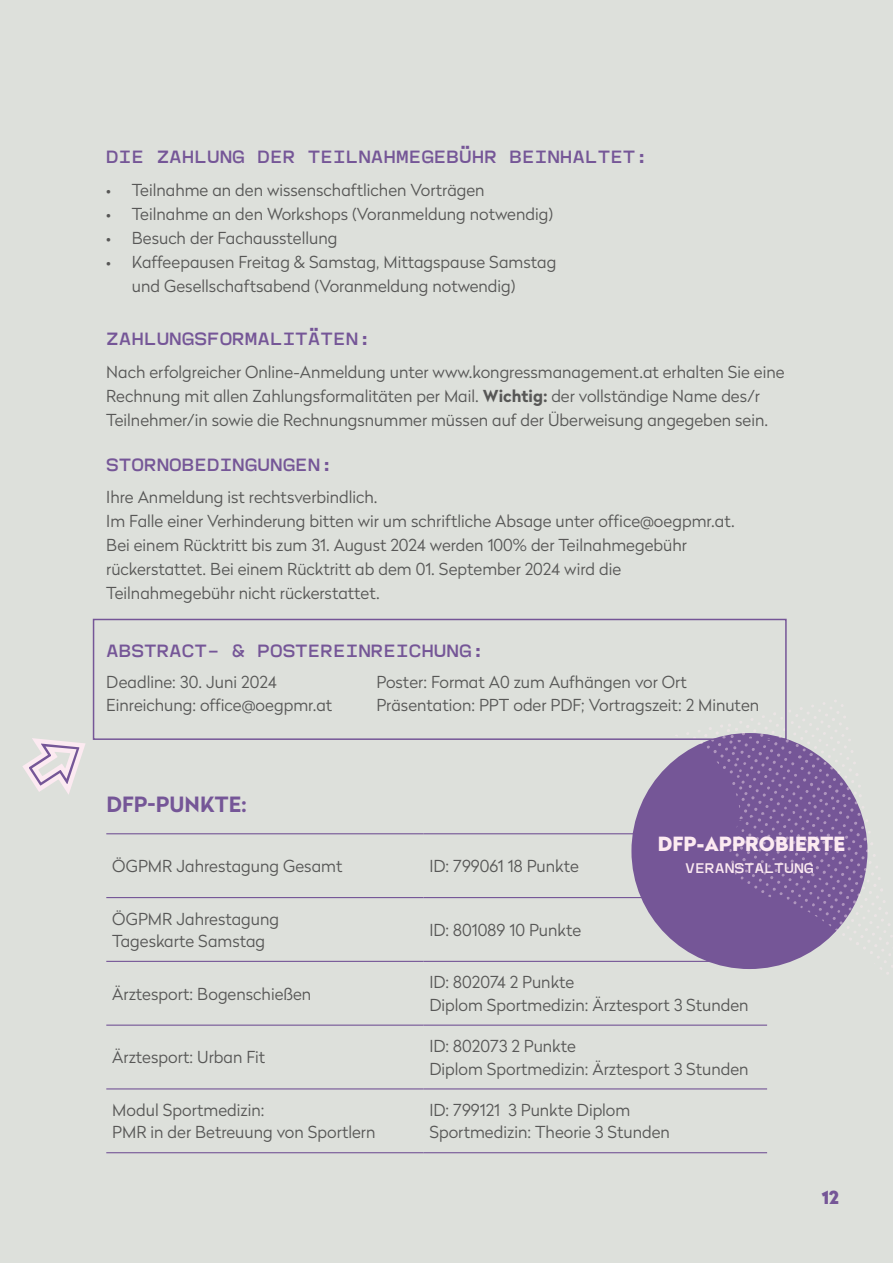
<style>
.page{position:relative;width:893px;height:1263px;background:#dde0db}
.page>*{position:absolute;margin:0;border:0;box-sizing:border-box;transform-origin:0 0}
.t1{font:500 21px "Compagnon";color:#755697}
.t2{font:700 21px "Radikal";letter-spacing:.005em;color:#755697}
.t3{font:900 19.5px "Radikal";letter-spacing:.005em;color:#fceaf1}
.t4{font:900 18px "Radikal";color:#755697}
.t5{font:300 16.5px/24px "Radikal";color:#575756}
.t6{font:500 16.5px "Compagnon";color:#fceaf1}
.s1{font-weight:700}
</style>
<div class="page">
<hr style="left:106px;top:833px;width:317px;height:1px;background:#755697">
<hr style="left:423px;top:833px;width:344px;height:1px;background:#755697">
<hr style="left:106px;top:897px;width:317px;height:1px;background:#755697">
<hr style="left:423px;top:897px;width:344px;height:1px;background:#755697">
<hr style="left:106px;top:961px;width:317px;height:1px;background:#755697">
<hr style="left:423px;top:961px;width:344px;height:1px;background:#755697">
<hr style="left:106px;top:1024px;width:317px;height:2px;background:#755697">
<hr style="left:423px;top:1024px;width:344px;height:2px;background:#755697">
<hr style="left:106px;top:1088px;width:317px;height:1px;background:#755697">
<hr style="left:423px;top:1088px;width:344px;height:1px;background:#755697">
<hr style="left:106px;top:1152px;width:317px;height:1px;background:#755697">
<hr style="left:423px;top:1152px;width:344px;height:1px;background:#755697">
<div style="left:631px;top:733px;width:236px;height:236px;background:#755697;border-radius:50%"></div>
<svg style="left:675px;top:700px;width:218px;height:274px"></svg>
<svg style="left:728px;top:712px;width:137px;height:134px"></svg>
<svg style="left:22px;top:738px;width:63px;height:56px"></svg>
<div style="left:93px;top:619px;width:694px;height:121px;border:2px solid #755697"></div>
<p class="t1" style="left:106px;top:143px;width:543px">DIE ZAHLUNG DER TEILNAHMEGEBÜHR BEINHALTET:</p>
<p class="t5" style="left:106px;top:177px;width:380px">• Teilnahme an den wissenschaftlichen Vorträgen</p>
<p class="t5" style="left:106px;top:201px;width:448px">• Teilnahme an den Workshops (Voranmeldung notwendig)</p>
<p class="t5" style="left:106px;top:225px;width:233px">• Besuch der Fachausstellung</p>
<p class="t5" style="left:132px;top:249px;width:426px;text-indent:-26px">• Kaffeepausen Freitag &amp; Samstag, Mittagspause Samstag und Gesellschaftsabend (Voranmeldung notwendig)</p>
<p class="t1" style="left:106px;top:325px;width:266px">ZAHLUNGSFORMALITÄTEN:</p>
<p class="t5" style="left:106px;top:359px;width:680px">Nach erfolgreicher Online-Anmeldung unter www.kongressmanagement.at erhalten Sie eine<br>Rechnung mit allen Zahlungsformalitäten per Mail. <span class="s1">Wichtig:</span> der vollständige Name des/r<br>Teilnehmer/in sowie die Rechnungsnummer müssen auf der Überweisung angegeben sein.</p>
<p class="t1" style="left:106px;top:451px;width:228px">STORNOBEDINGUNGEN:</p>
<p class="t5" style="left:106px;top:484px;width:630px">Ihre Anmeldung ist rechtsverbindlich.<br>Im Falle einer Verhinderung bitten wir um schriftliche Absage unter office@oegpmr.at.<br>Bei einem Rücktritt bis zum 31. August 2024 werden 100% der Teilnahmegebühr rückerstattet. Bei einem Rücktritt ab dem 01. September 2024 wird die Teilnahmegebühr nicht rückerstattet.</p>
<p class="t1" style="left:106px;top:637px;width:380px">ABSTRACT- &amp; POSTEREINREICHUNG:</p>
<p class="t5" style="left:106px;top:669px;width:172px">Deadline: 30. Juni 2024</p>
<p class="t5" style="left:376px;top:669px;width:312px">Poster: Format A0 zum Aufhängen vor Ort</p>
<p class="t5" style="left:106px;top:692px;width:227px">Einreichung: office@oegpmr.at</p>
<p class="t5" style="left:376px;top:692px;width:384px">Präsentation: PPT oder PDF; Vortragszeit: 2 Minuten</p>
<p class="t2" style="left:106px;top:789px;width:142px">DFP-PUNKTE:</p>
<p class="t5" style="left:112px;top:853px;width:232px">ÖGPMR Jahrestagung Gesamt</p>
<p class="t5" style="left:429px;top:853px;width:151px">ID: 799061 18 Punkte</p>
<p class="t5" style="left:112px;top:906px;width:168px;line-height:22.5px">ÖGPMR Jahrestagung<br>Tageskarte Samstag</p>
<p class="t5" style="left:429px;top:917px;width:153px">ID: 801089 10 Punkte</p>
<p class="t3" style="left:658px;top:830px;width:189px">DFP-APPROBIERTE</p>
<p class="t6" style="left:685px;top:857px;width:130px">VERANSTALTUNG</p>
<p class="t5" style="left:112px;top:981px;width:200px">Ärztesport: Bogenschießen</p>
<p class="t5" style="left:429px;top:970px;width:321px;line-height:22.5px">ID: 802074 2 Punkte<br>Diplom Sportmedizin: Ärztesport 3 Stunden</p>
<p class="t5" style="left:112px;top:1045px;width:154px">Ärztesport: Urban Fit</p>
<p class="t5" style="left:429px;top:1034px;width:321px;line-height:22.5px">ID: 802073 2 Punkte<br>Diplom Sportmedizin: Ärztesport 3 Stunden</p>
<p class="t5" style="left:112px;top:1098px;width:265px;line-height:22.5px">Modul Sportmedizin:<br>PMR in der Betreuung von Sportlern</p>
<p class="t5" style="left:429px;top:1098px;width:242px;line-height:22.5px">ID: 799121 3 Punkte Diplom<br>Sportmedizin: Theorie 3 Stunden</p>
<p class="t4" style="left:822px;top:1184px;width:19px">12</p>
</div>
